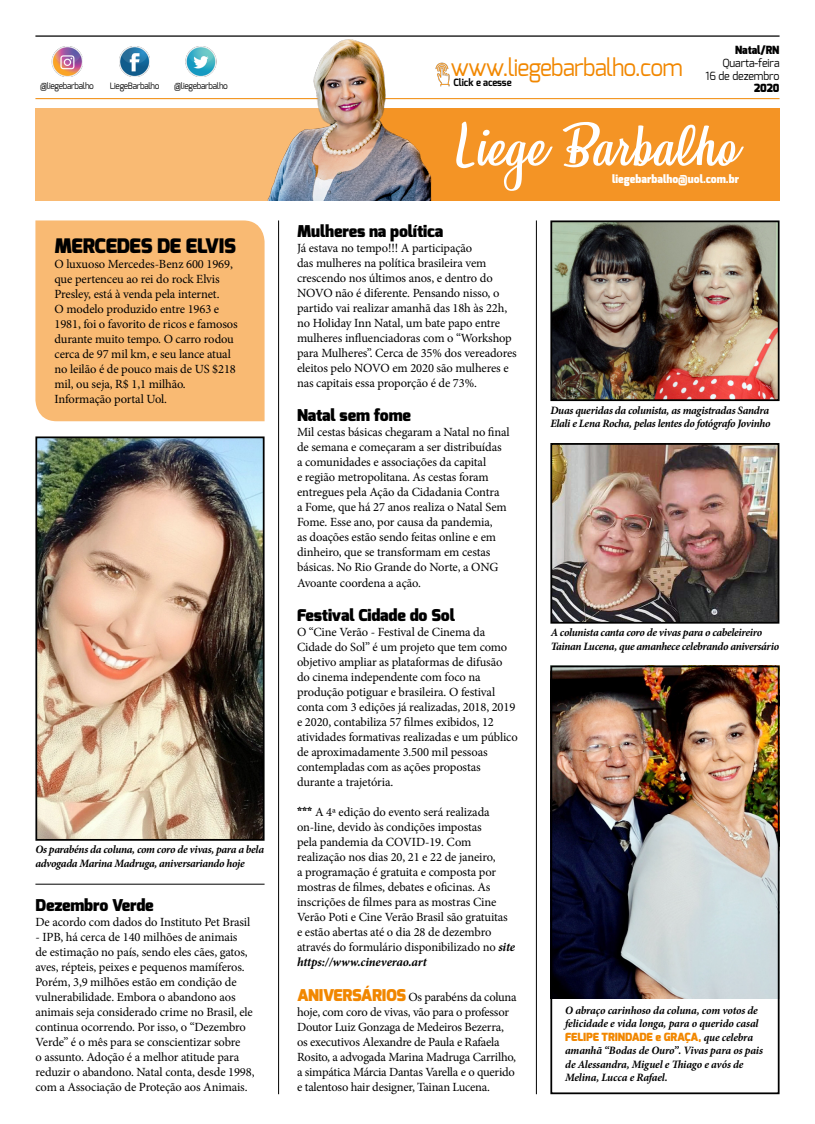
<style>
.page{position:relative;width:815px;height:1124px;background:#fff}
.page>*{position:absolute;margin:0;border:0;box-sizing:border-box;transform-origin:0 0}
.t1{font:51.25px "Honeymoon Personal Use";color:#fff}
.t2{font:23.88px "Exo";letter-spacing:-.03em;color:#f18700;scale:.95 1}
.t3{font:900 20px "Exo";letter-spacing:-.01em;color:#000}
.t4{font:900 16.25px "Exo";letter-spacing:-.01em;color:#000}
.t5{font:12.5px/15px "Minion Pro";letter-spacing:-.01em;color:#000}
.t6{font:italic 700 11.25px/13.5px "Minion Pro";letter-spacing:-.02em;color:#000}
.t7{font:900 11.25px "Exo";letter-spacing:-.01em;color:#f18700}
.t8{font:11.25px/12.5px "Exo";letter-spacing:-.01em;color:#000;text-align:right;scale:.95 1}
.t9{font:900 11.25px "Exo";color:#fff;scale:.95 1}
.t10{font:900 11.25px "Exo";letter-spacing:-.01em;color:#000;scale:.95 1}
.t11{font:700 10px "Exo";letter-spacing:-.01em;color:#000;scale:.95 1}
.t12{font:8.75px "Exo";letter-spacing:-.03em;color:#000;scale:.95 1}
.s1{font-family:"Exo";font-weight:900}
.s2{font-weight:700;font-style:italic}
.s3{font-family:"Exo";font-weight:900;font-size:16.25px;color:#f18700}
.s4{font-family:"Minion Pro";font-weight:700;font-style:italic;color:#000}
</style>
<div class="page">
<hr style="left:35px;top:35px;width:745px;height:2px;background:#000">
<hr style="left:35px;top:98px;width:745px;height:1px;background:#f18700">
<img style="left:52px;top:47px;width:30px;height:30px">
<img style="left:119px;top:47px;width:31px;height:30px">
<img style="left:186px;top:47px;width:30px;height:30px">
<div style="left:35px;top:108px;width:745px;height:93px;background:#f9ba73"></div>
<div style="left:331px;top:108px;width:449px;height:93px;background:#f49425"></div>
<img style="left:242px;top:35px;width:235px;height:166px">
<hr style="left:278px;top:220px;width:1px;height:873px;background:#000">
<hr style="left:536px;top:220px;width:1px;height:873px;background:#000">
<div style="left:35px;top:220px;width:230px;height:201px;background:#f9ba73"></div>
<hr style="left:35px;top:883px;width:230px;height:1px;background:#000">
<img style="left:38px;top:439px;width:224px;height:398px">
<div style="left:35px;top:436px;width:230px;height:404px;border:2px solid #000"></div>
<img style="left:429px;top:61px;width:27px;height:26px">
<img style="left:553px;top:446px;width:223px;height:174px">
<div style="left:550px;top:443px;width:229px;height:180px;border:2px solid #000"></div>
<img style="left:553px;top:223px;width:224px;height:175px">
<div style="left:550px;top:220px;width:230px;height:181px;border:2px solid #000"></div>
<img style="left:553px;top:668px;width:224px;height:329px">
<div style="left:550px;top:665px;width:230px;height:428px;border:2px solid #000"></div>
<p class="t12" style="left:40px;top:80px;width:58px">@liegebarbalho</p>
<p class="t12" style="left:110px;top:80px;width:54px">LiegeBarbalho</p>
<p class="t12" style="left:174px;top:80px;width:58px">@liegebarbalho</p>
<h3 class="t3" style="left:55px;top:233px;width:183px">MERCEDES DE ELVIS</h3>
<p class="t5" style="left:55px;top:257px;width:185px">O luxuoso Mercedes-Benz 600 1969, que pertenceu ao rei do rock Elvis<br>Presley, está à venda pela internet.<br>O modelo produzido entre 1963 e<br>1981, foi o favorito de ricos e famosos durante muito tempo. O carro rodou cerca de 97 mil km, e seu lance atual no leilão é de pouco mais de US $218 mil, ou seja, R$ 1,1 milhão.<br>Informação portal Uol.</p>
<p class="t6" style="left:35px;top:842px;width:230px">Os parabéns da coluna, com coro de vivas, para a bela advogada Marina Madruga, aniversariando hoje</p>
<h3 class="t4" style="left:35px;top:894px;width:120px">Dezembro Verde</h3>
<p class="t5" style="left:35px;top:914px;width:216px">De acordo com dados do Instituto Pet Brasil</p>
<p class="t5" style="left:35px;top:929px;width:221px">- IPB, há cerca de 140 milhões de animais<br>de estimação no país, sendo eles cães, gatos, aves, répteis, peixes e pequenos mamíferos.<br>Porém, 3,9 milhões estão em condição de vulnerabilidade. Embora o abandono aos animais seja considerado crime no Brasil, ele continua ocorrendo. Por isso, o “Dezembro Verde” é o mês para se conscientizar sobre<br>o assunto. Adoção é a melhor atitude para reduzir o abandono. Natal conta, desde 1998, com a Associação de Proteção aos Animais.</p>
<p class="t10" style="left:735px;top:43px;width:48px">Natal/RN</p>
<p class="t8" style="left:706px;top:57px;width:79px">Quarta-feira<br>16 de dezembro</p>
<p class="t10" style="left:754px;top:81px;width:28px">2020</p>
<h2 class="t2" style="left:451px;top:52px;width:246px">www.liegebarbalho.com</h2>
<p class="t11" style="left:454px;top:76px;width:63px">Click e acesse</p>
<h1 class="t1" style="left:458px;top:117px;width:281px">Liege Barbalho</h1>
<p class="t9" style="left:612px;top:171px;width:135px">liegebarbalho@uol.com.br</p>
<h3 class="t4" style="left:297px;top:220px;width:148px">Mulheres na política</h3>
<p class="t5" style="left:297px;top:240px;width:221px">Já estava no tempo!!! A participação<br>das mulheres na política brasileira vem crescendo nos últimos anos, e dentro do NOVO não é diferente. Pensando nisso, o partido vai realizar amanhã das 18h às 22h, no Holiday Inn Natal, um bate papo entre mulheres influenciadoras com o “Workshop para Mulheres”. Cerca de 35% dos vereadores eleitos pelo NOVO em 2020 são mulheres e nas capitais essa proporção é de 73%.</p>
<h3 class="t4" style="left:297px;top:405px;width:115px">Natal sem fome</h3>
<p class="t5" style="left:297px;top:425px;width:214px">Mil cestas básicas chegaram a Natal no final de semana e começaram a ser distribuídas a comunidades e associações da capital<br>e região metropolitana. As cestas foram entregues pela Ação da Cidadania Contra<br>a Fome, que há 27 anos realiza o Natal Sem Fome. Esse ano, por causa da pandemia,<br>as doações estão sendo feitas online e em dinheiro, que se transformam em cestas básicas. No Rio Grande do Norte, a ONG Avoante coordena a ação.</p>
<h3 class="t4" style="left:297px;top:604px;width:159px">Festival Cidade do Sol</h3>
<p class="t5" style="left:297px;top:624px;width:222px">O “Cine Verão - Festival de Cinema da Cidade do Sol” é um projeto que tem como objetivo ampliar as plataformas de difusão do cinema independente com foco na produção potiguar e brasileira. O festival conta com 3 edições já realizadas, 2018, 2019 e 2020, contabiliza 57 filmes exibidos, 12 atividades formativas realizadas e um público de aproximadamente 3.500 mil pessoas contempladas com as ações propostas durante a trajetória.</p>
<p class="t5" style="left:297px;top:804px;width:219px"><span class="s1">***</span> A 4ª edição do evento será realizada on-line, devido às condições impostas<br>pela pandemia da COVID-19. Com realização nos dias 20, 21 e 22 de janeiro,<br>a programação é gratuita e composta por mostras de filmes, debates e oficinas. As inscrições de filmes para as mostras Cine Verão Poti e Cine Verão Brasil são gratuitas e estão abertas até o dia 28 de dezembro através do formulário disponibilizado no <span class="s2">site https://www.cineverao.art</span></p>
<p class="t5" style="left:297px;top:989px;width:221px"><span class="s3">ANIVERSÁRIOS</span> Os parabéns da coluna hoje, com coro de vivas, vão para o professor Doutor Luiz Gonzaga de Medeiros Bezerra, os executivos Alexandre de Paula e Rafaela Rosito, a advogada Marina Madruga Carrilho, a simpática Márcia Dantas Varella e o querido e talentoso hair designer, Tainan Lucena.</p>
<p class="t6" style="left:550px;top:403px;width:222px">Duas queridas da colunista, as magistradas Sandra<br>Elali e Lena Rocha, pelas lentes do fotógrafo Jovinho</p>
<p class="t6" style="left:551px;top:625px;width:230px">A colunista canta coro de vivas para o cabeleireiro<br>Tainan Lucena, que amanhece celebrando aniversário</p>
<p class="t6" style="left:565px;top:1003px;width:195px">O abraço carinhoso da coluna, com votos de felicidade e vida longa, para o querido casal</p>
<p class="t7" style="left:565px;top:1029px;width:189px">FELIPE TRINDADE e GRAÇA, <span class="s4">que celebra</span></p>
<p class="t6" style="left:565px;top:1043px;width:199px">amanhã “Bodas de Ouro”. Vivas para os pais de Alessandra, Miguel e Thiago e avós de<br>Melina, Lucca e Rafael.</p>
</div>
